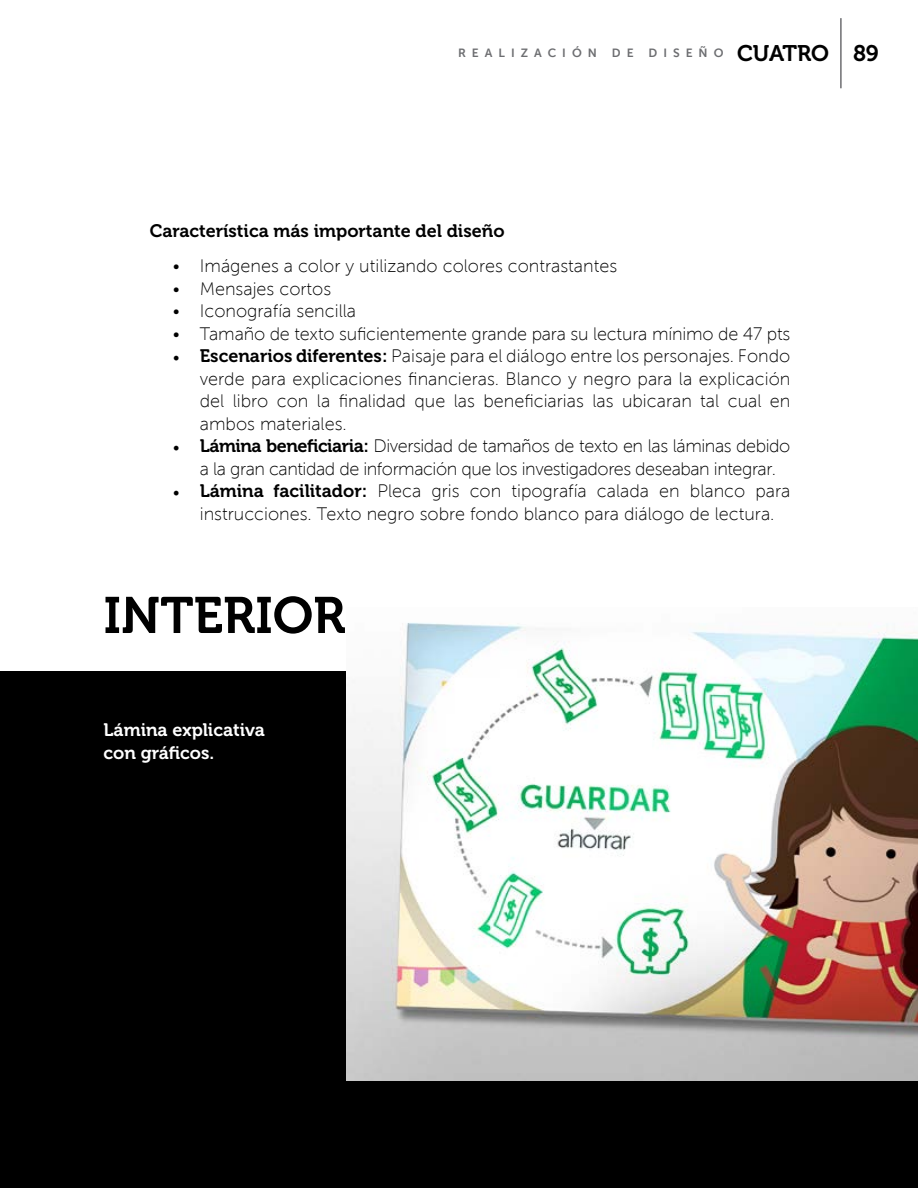
<style>
.page{position:relative;width:918px;height:1188px;background:#fff}
.page>*{position:absolute;margin:0;border:0;box-sizing:border-box;transform-origin:0 0}
.t1{font:51px "Museo 700";color:#000}
.t2{font:18px/22.5px "Museo Sans 100";color:#000;text-align:justify}
.t3{font:18px/22.5px "Museo Sans 100";letter-spacing:-.025em;color:#000}
.t4{font:18px "Museo 700";color:#000}
.t5{font:18px/22.5px "Museo 700";color:#fff}
.t6{font:12px "Museo Sans 700";letter-spacing:.5em;color:#6d6e71}
.s1{font-family:"Museo 700";font-size:22.5px;color:#000}
.s2{font-family:"Minion Pro"}
.s3{font-family:"Museo 700"}
</style>
<div class="page">
<hr style="left:840px;top:18px;width:2px;height:70px;background:#6d6e71">
<div style="left:0;top:672px;width:918px;height:516px;background:#000"></div>
<img style="left:346px;top:622px;width:572px;height:458px">
<p class="t6" style="left:458px;top:46px;width:422px">REALIZACIÓN DE DISEÑO <span class="s1">CUATRO 89</span></p>
<p class="t4" style="left:150px;top:220px;width:356px">Característica más importante del diseño</p>
<p class="t2" style="left:173px;top:255px;width:446px">• Imágenes a color y utilizando colores contrastantes</p>
<p class="t2" style="left:173px;top:277px;width:160px">• Mensajes cortos</p>
<p class="t2" style="left:173px;top:300px;width:185px">• Iconografía sencilla</p>
<p class="t2" style="left:173px;top:322px;width:619px">• Tamaño de texto suficientemente grande para su lectura mínimo de 47 pts</p>
<p class="t2" style="left:200px;top:345px;width:592px;text-indent:-27px"><span class="s2">•</span> <span class="s3">Escenarios diferentes:</span> Paisaje para el diálogo entre los personajes. Fondo verde para explicaciones financieras. Blanco y negro para la explicación del libro con la finalidad que las beneficiarias las ubicaran tal cual en ambos materiales.</p>
<p class="t3" style="left:200px;top:435px;width:592px;text-indent:-27px"><span class="s2">•</span> <span class="s3">Lámina beneficiaria:</span> Diversidad de tamaños de texto en las láminas debido a la gran cantidad de información que los investigadores deseaban integrar.</p>
<p class="t2" style="left:200px;top:480px;width:592px;text-indent:-27px"><span class="s2">•</span> <span class="s3">Lámina facilitador:</span> Pleca gris con tipografía calada en blanco para instrucciones. Texto negro sobre fondo blanco para diálogo de lectura.</p>
<h1 class="t1" style="left:104px;top:587px;width:243px">INTERIOR</h1>
<p class="t5" style="left:104px;top:719px;width:163px">Lámina explicativa con gráficos.</p>
</div>
